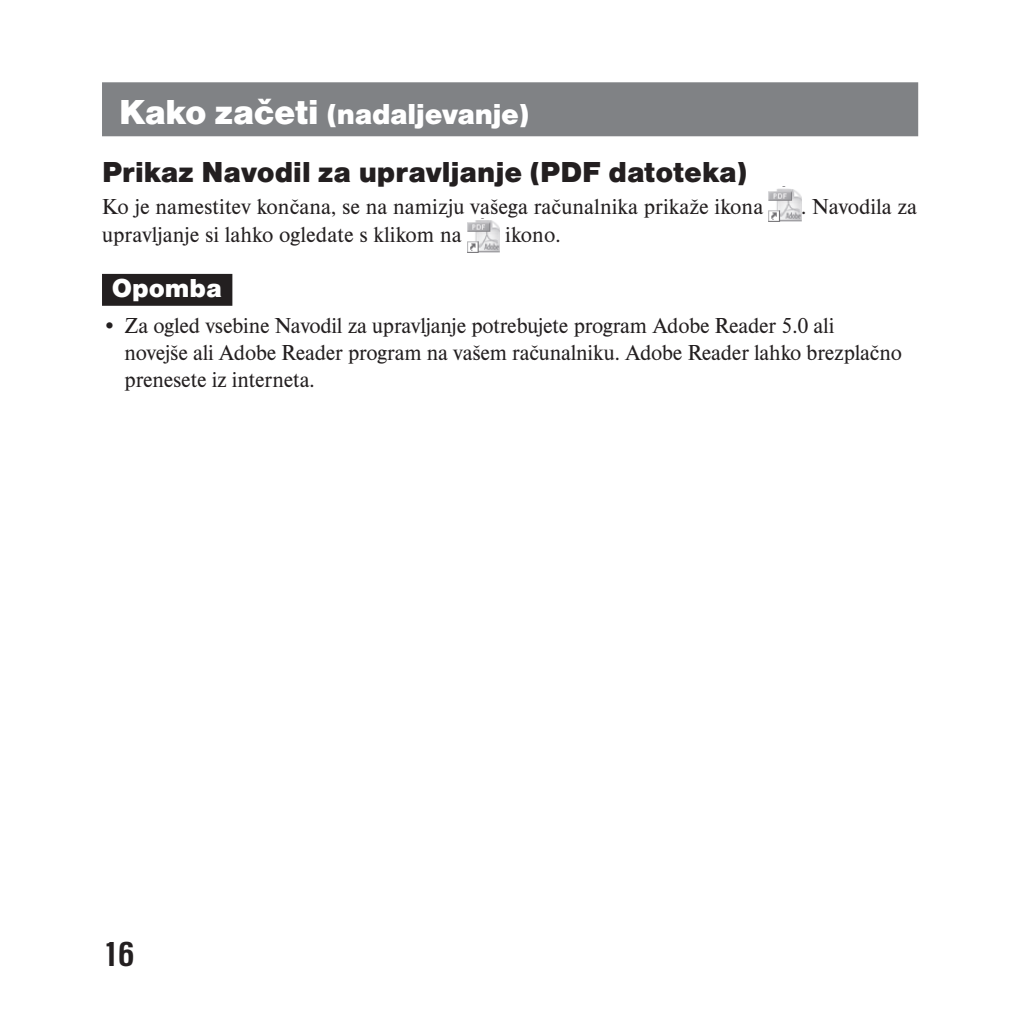
<style>
.page{position:relative;width:1020px;height:1020px;background:#fff}
.page>*{position:absolute;margin:0;border:0;box-sizing:border-box;transform-origin:0 0}
.t1{font:700 condensed 36px "Nimbus San DEE";color:#231f20;scale:1.2 1}
.t2{font:30px/58.5px "Nimbus San DEE Blac";color:#231f20}
.t3{font:27px "Nimbus San DEE Blac";color:#fff}
.t4{font:700 23.7px "Myriad Pro";color:#717073}
.t5{font:22.5px/27px "Nimbus Rom DEE";letter-spacing:-.01em;color:#231f20}
.s1{font-size:36px;color:#fff}
.s2{color:#fff}
</style>
<div class="page">
<div style="left:102px;top:82px;width:816px;height:54px;background:#808285"></div>
<img style="left:769px;top:189px;width:32px;height:33px">
<img style="left:467px;top:220px;width:33px;height:33px">
<div style="left:104px;top:275px;width:127px;height:29px;background:#231f20"></div>
<div style="left:102px;top:274px;width:130px;height:32px;border:3px solid #231f20"></div>
<h2 class="t2" style="left:102px;top:87px;width:647px;text-indent:17px"><span class="s1">Kako začeti</span> <span class="s2">(nadaljevanje)<br></span>Prikaz Navodil za upravljanje (PDF datoteka)</h2>
<p class="t5" style="left:102px;top:195px;width:663px">Ko je namestitev končana, se na namizju vašega računalnika prikaže ikona</p>
<p class="t5" style="left:801px;top:195px;width:118px">. Navodila za</p>
<p class="t5" style="left:102px;top:223px;width:361px">upravljanje si lahko ogledate s klikom na</p>
<p class="t4" style="left:477px;top:199px;width:9px">(</p>
<p class="t5" style="left:505px;top:223px;width:57px">ikono.</p>
<p class="t3" style="left:112px;top:277px;width:112px">Opomba</p>
<p class="t5" style="left:125px;top:314px;width:779px;text-indent:-23px">• Za ogled vsebine Navodil za upravljanje potrebujete program Adobe Reader 5.0 ali novejše ali Adobe Reader program na vašem računalniku. Adobe Reader lahko brezplačno prenesete iz interneta.</p>
<h1 class="t1" style="left:102px;top:934px;width:29px">16</h1>
</div>
